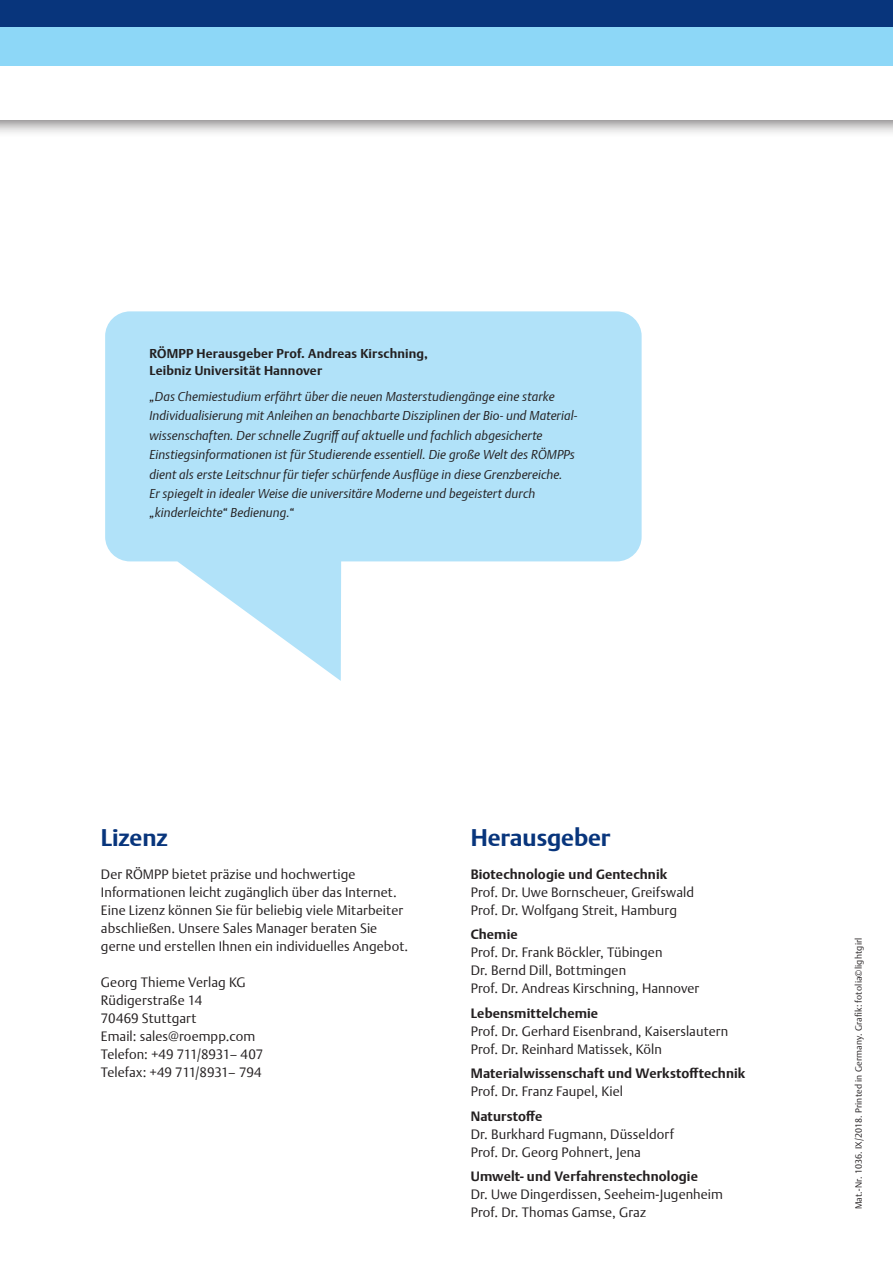
<style>
.page{position:relative;width:893px;height:1263px;background:#fff}
.page>*{position:absolute;margin:0;border:0;box-sizing:border-box;transform-origin:0 0}
.t1{font:700 24px "Thieme Argo 2008";letter-spacing:-.005em;color:#08357c}
.t2{font:300 13.5px/18px "Thieme Argo 2008";letter-spacing:.005em;color:#231f20}
.t3{font:700 13.5px "Thieme Argo 2008";letter-spacing:.01em;color:#231f20}
.t4{font:italic 300 12.9px/19.5px "Thieme Argo 2008";letter-spacing:.005em;color:#231f20}
.t5{font:700 12.9px/16.5px "Thieme Argo 2008";letter-spacing:.01em;color:#231f20}
.t6{font:300 9px "Thieme Argo 2008";letter-spacing:.02em;color:#231f20}
</style>
<div class="page">
<svg style="left:105px;top:311px;width:537px;height:370px"></svg>
<div style="left:0;top:0;width:893px;height:138px;background:#231f20;opacity:.6"></div>
<div style="left:0;top:0;width:893px;height:119px;background:#fff"></div>
<div style="left:0;top:26px;width:893px;height:39px;background:#8dd7f7"></div>
<div style="left:0;top:0;width:893px;height:26px;background:#08357c"></div>
<p class="t5" style="left:150px;top:345px;width:280px">RÖMPP Herausgeber Prof. Andreas Kirschning,<br>Leibniz Universität Hannover</p>
<p class="t4" style="left:150px;top:386px;width:429px">„Das Chemiestudium erfährt über die neuen Masterstudiengänge eine starke Individualisierung mit Anleihen an benachbarte Disziplinen der Bio- und Material&shy;wissenschaften. Der schnelle Zugriff auf aktuelle und fachlich abgesicherte Einstiegsinformationen ist für Studierende essentiell. Die große Welt des RÖMPPs dient als erste Leitschnur für tiefer schürfende Ausflüge in diese Grenzbereiche.<br>Er spiegelt in idealer Weise die universitäre Moderne und begeistert durch „kinderleichte“ Bedienung.“</p>
<h1 class="t1" style="left:101px;top:821px;width:68px">Lizenz</h1>
<p class="t2" style="left:101px;top:865px;width:309px">Der RÖMPP bietet präzise und hochwertige Informationen leicht zugänglich über das Internet.<br>Eine Lizenz können Sie für beliebig viele Mitarbeiter abschließen. Unsere Sales Manager beraten Sie gerne und erstellen Ihnen ein individuelles Angebot.</p>
<p class="t2" style="left:101px;top:973px;width:164px">Georg Thieme Verlag KG<br>Rüdigerstraße 14<br>70469 Stuttgart<br>Email: sales@roempp.com<br>Telefon: +49 711/8931– 407<br>Telefax: +49 711/8931– 794</p>
<h1 class="t1" style="left:471px;top:821px;width:141px">Herausgeber</h1>
<p class="t3" style="left:471px;top:865px;width:198px">Biotechnologie und Gentechnik</p>
<p class="t2" style="left:471px;top:883px;width:225px">Prof. Dr. Uwe Bornscheuer, Greifswald<br>Prof. Dr. Wolfgang Streit, Hamburg</p>
<p class="t3" style="left:471px;top:925px;width:49px">Chemie</p>
<p class="t2" style="left:471px;top:943px;width:230px">Prof. Dr. Frank Böckler, Tübingen<br>Dr. Bernd Dill, Bottmingen<br>Prof. Dr. Andreas Kirschning, Hannover</p>
<p class="t3" style="left:471px;top:1004px;width:129px">Lebensmittelchemie</p>
<p class="t2" style="left:471px;top:1022px;width:259px">Prof. Dr. Gerhard Eisenbrand, Kaiserslautern<br>Prof. Dr. Reinhard Matissek, Köln</p>
<p class="t3" style="left:471px;top:1064px;width:276px">Materialwissenschaft und Werkstofftechnik</p>
<p class="t2" style="left:471px;top:1082px;width:154px">Prof. Dr. Franz Faupel, Kiel</p>
<p class="t3" style="left:471px;top:1107px;width:73px">Naturstoffe</p>
<p class="t2" style="left:471px;top:1124px;width:205px">Dr. Burkhard Fugmann, Düsseldorf<br>Prof. Dr. Georg Pohnert, Jena</p>
<p class="t3" style="left:471px;top:1167px;width:229px">Umwelt- und Verfahrenstechnologie</p>
<p class="t2" style="left:471px;top:1185px;width:254px">Dr. Uwe Dingerdissen, Seeheim-Jugenheim<br>Prof. Dr. Thomas Gamse, Graz</p>
<p class="t6" style="left:853px;top:1209px;width:273px;rotate:-90deg">Mat.- Nr. 1036. IX/2018. Printed in Germany. Grafik: fotolia©lightgirl</p>
</div>
